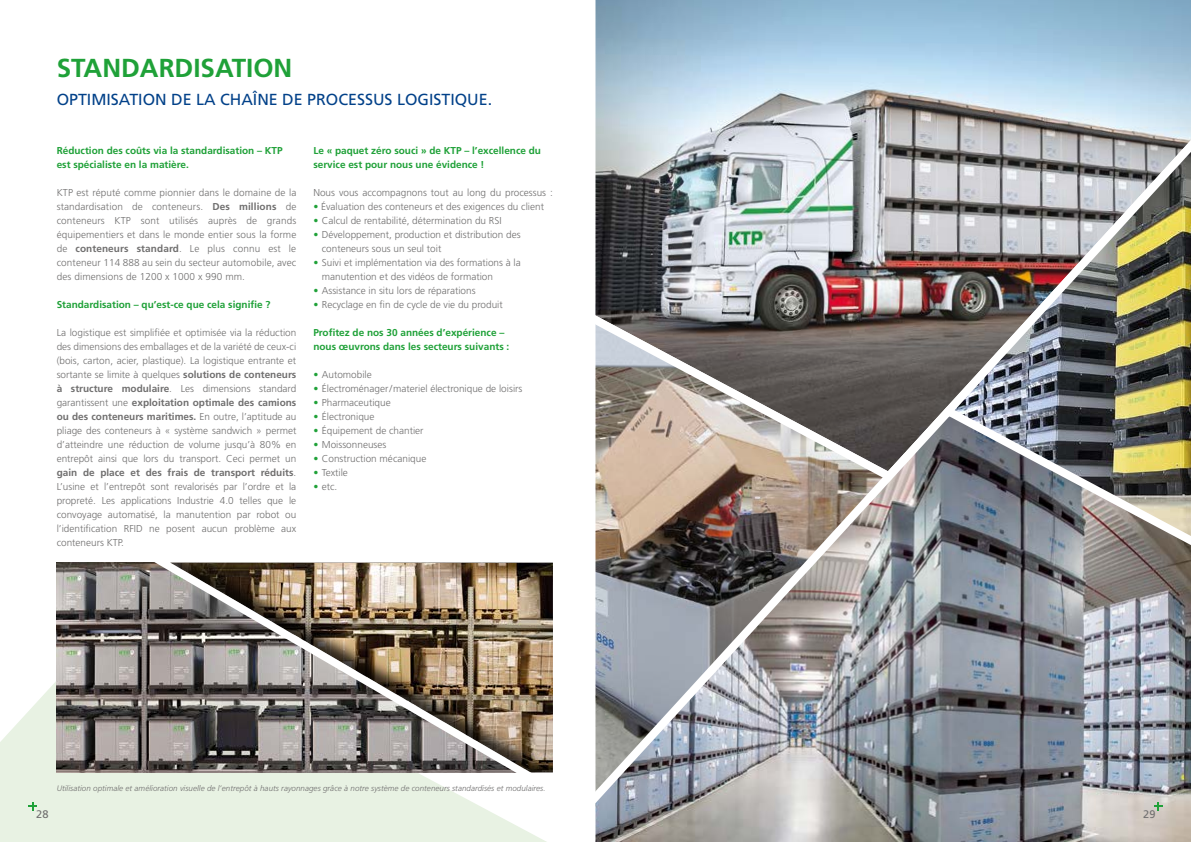
<style>
.page{position:relative;width:1191px;height:842px;background:#fff}
.page>*{position:absolute;margin:0;border:0;box-sizing:border-box;transform-origin:0 0}
.t1{font:700 26px "Frutiger LT Std";color:#1fa138}
.t2{font:16px "Frutiger LT Std";color:#024189}
.t3{font:11px "Frutiger LT Std";color:#706f6f}
.t4{font:300 10px/14px "Frutiger LT Std";color:#706f6f;text-align:justify}
.t5{font:700 10px/14px "Frutiger LT Std";color:#1fa138}
.t6{font:italic 300 8px "Frutiger LT Std";letter-spacing:.005em;color:#706f6f}
.s1{font-weight:700}
.s2{color:#1fa138}
</style>
<div class="page">
<svg style="left:0;top:613px;width:547px;height:229px;fill:#e8f2e3"></svg>
<img style="left:595px;top:0;width:596px;height:401px">
<img style="left:595px;top:401px;width:596px;height:441px">
<img style="left:57px;top:562px;width:71px;height:211px">
<img style="left:128px;top:562px;width:425px;height:225px">
<svg style="left:28px;top:802px;width:9px;height:8px"></svg>
<svg style="left:1154px;top:802px;width:8px;height:8px"></svg>
<h1 class="t1" style="left:57px;top:53px;width:237px">STANDARDISATION</h1>
<h2 class="t2" style="left:57px;top:90px;width:437px">OPTIMISATION DE LA CHAÎNE DE PROCESSUS LOGISTIQUE.</h2>
<p class="t5" style="left:57px;top:144px;width:227px">Réduction des coûts via la standardisation – KTP est spécialiste en la matière.</p>
<p class="t4" style="left:57px;top:186px;width:241px">KTP est réputé comme pionnier dans le domaine de la standardisation de conteneurs. <span class="s1">Des millions</span> de conteneurs KTP sont utilisés auprès de grands équipementiers et dans le monde entier sous la forme de <span class="s1">conteneurs standard</span>. Le plus connu est le conteneur 114 888 au sein du secteur automobile, avec des dimensions de 1200 x 1000 x 990 mm.</p>
<p class="t5" style="left:57px;top:298px;width:215px">Standardisation – qu’est-ce que cela signifie ?</p>
<p class="t4" style="left:57px;top:326px;width:241px">La logistique est simplifiée et optimisée via la réduction des dimensions des emballages et de la variété de ceux-ci (bois, carton, acier, plastique). La logistique entrante et sortante se limite à quelques <span class="s1">solutions de conteneurs à structure modulaire</span>. Les dimensions standard garantissent une <span class="s1">exploitation optimale des camions ou des conteneurs maritimes.</span> En outre, l’aptitude au pliage des conteneurs à « système sandwich » permet d’atteindre une réduction de volume jusqu’à 80% en entrepôt ainsi que lors du transport. Ceci permet un <span class="s1">gain de place et des frais de transport réduits</span>.<br>L’usine et l’entrepôt sont revalorisés par l’ordre et la propreté. Les applications Industrie 4.0 telles que le convoyage automatisé, la manutention par robot ou l’identification RFID ne posent aucun problème aux conteneurs KTP.</p>
<p class="t5" style="left:313px;top:144px;width:229px">Le « paquet zéro souci » de KTP – l’excellence du service est pour nous une évidence !</p>
<p class="t4" style="left:313px;top:186px;width:241px">Nous vous accompagnons tout au long du processus :</p>
<p class="t4" style="left:313px;top:200px;width:232px"><span class="s2">•</span> Évaluation des conteneurs et des exigences du client</p>
<p class="t4" style="left:313px;top:214px;width:190px"><span class="s2">•</span> Calcul de rentabilité, détermination du RSI</p>
<p class="t4" style="left:322px;top:228px;width:200px;text-indent:-9px"><span class="s2">•</span> Développement, production et distribution des conteneurs sous un seul toit</p>
<p class="t4" style="left:322px;top:256px;width:200px;text-indent:-9px"><span class="s2">•</span> Suivi et implémentation via des formations à la manutention et des vidéos de formation</p>
<p class="t4" style="left:313px;top:284px;width:164px"><span class="s2">•</span> Assistance in situ lors de réparations</p>
<p class="t4" style="left:313px;top:298px;width:191px"><span class="s2">•</span> Recyclage en fin de cycle de vie du produit</p>
<p class="t5" style="left:313px;top:326px;width:197px">Profitez de nos 30 années d’expérience – nous œuvrons dans les secteurs suivants :</p>
<p class="t4" style="left:313px;top:368px;width:60px"><span class="s2">•</span> Automobile</p>
<p class="t4" style="left:313px;top:382px;width:211px"><span class="s2">•</span> Électroménager/materiel électronique de loisirs</p>
<p class="t4" style="left:313px;top:396px;width:79px"><span class="s2">•</span> Pharmaceutique</p>
<p class="t4" style="left:313px;top:410px;width:63px"><span class="s2">•</span> Électronique</p>
<p class="t4" style="left:313px;top:424px;width:112px"><span class="s2">•</span> Équipement de chantier</p>
<p class="t4" style="left:313px;top:438px;width:74px"><span class="s2">•</span> Moissonneuses</p>
<p class="t4" style="left:313px;top:452px;width:114px"><span class="s2">•</span> Construction mécanique</p>
<p class="t4" style="left:313px;top:466px;width:36px"><span class="s2">•</span> Textile</p>
<p class="t4" style="left:313px;top:480px;width:26px"><span class="s2">•</span> etc.</p>
<p class="t6" style="left:57px;top:784px;width:490px">Utilisation optimale et amélioration visuelle de l’entrepôt à hauts rayonnages grâce à notre système de conteneurs standardisés et modulaires.</p>
<p class="t3" style="left:36px;top:807px;width:14px">28</p>
<p class="t3" style="left:1143px;top:807px;width:14px">29</p>
</div>
